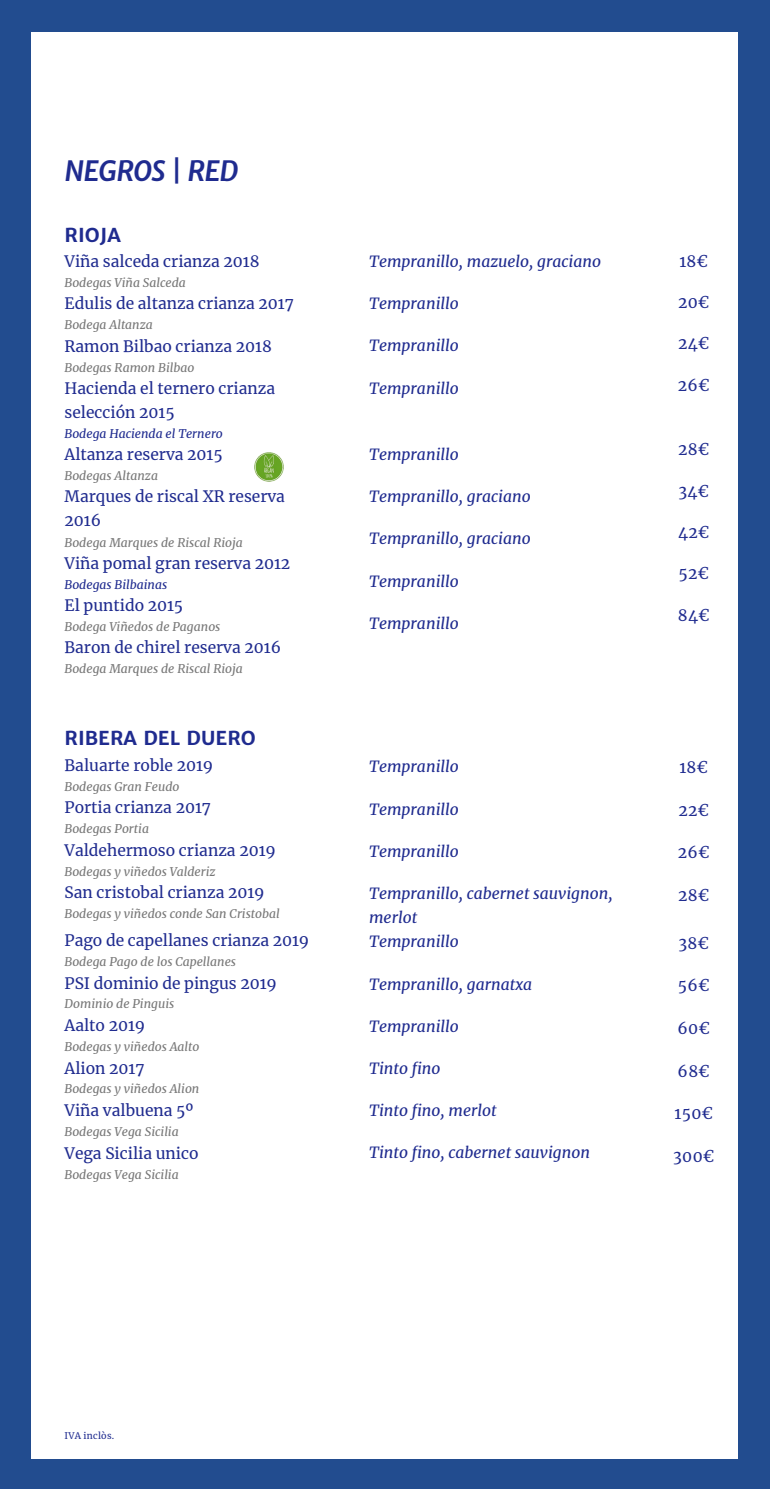
<style>
.page{position:relative;width:770px;height:1489px;background:#fff}
.page>*{position:absolute;margin:0;border:0;box-sizing:border-box;transform-origin:0 0}
.t1{font:italic 700 27.65px "Merriweather Sans";letter-spacing:-.025em;color:#1f2b8f}
.t2{font:700 19.25px "Merriweather Sans";color:#1f2b8f}
.t3{font:15.58px/24.2px "Merriweather";color:#1f2b8f}
.t4{font:italic 15.58px/24.2px "Merriweather";color:#1f2b8f}
.t5{font:italic 12.08px "Merriweather";color:#777}
.t6{font:italic 12.08px "Merriweather";color:#1f2b8f}
.t7{font:9.1px "Merriweather";letter-spacing:.025em;color:#1f2b8f}
</style>
<div class="page">
<div style="left:0;top:0;width:31px;height:1488px;background:#224c8f"></div>
<div style="left:738px;top:0;width:31px;height:1488px;background:#224c8f"></div>
<div style="left:0;top:0;width:769px;height:32px;background:#224c8f"></div>
<div style="left:0;top:1458px;width:769px;height:30px;background:#224c8f"></div>
<img style="left:254px;top:452px;width:30px;height:30px">
<p class="t1" style="left:65px;top:154px;width:175px">NEGROS | RED</p>
<p class="t2" style="left:65px;top:223px;width:58px">RIOJA</p>
<p class="t3" style="left:65px;top:249px;width:196px">Viña salceda crianza 2018</p>
<p class="t5" style="left:65px;top:275px;width:123px">Bodegas Viña Salceda</p>
<p class="t3" style="left:65px;top:292px;width:231px">Edulis de altanza crianza 2017</p>
<p class="t5" style="left:65px;top:317px;width:90px">Bodega Altanza</p>
<p class="t3" style="left:65px;top:334px;width:209px">Ramon Bilbao crianza 2018</p>
<p class="t5" style="left:65px;top:360px;width:131px">Bodegas Ramon Bilbao</p>
<p class="t3" style="left:65px;top:376px;width:212px">Hacienda el ternero crianza selección 2015</p>
<p class="t6" style="left:65px;top:426px;width:160px">Bodega Hacienda el Ternero</p>
<p class="t3" style="left:65px;top:442px;width:159px">Altanza reserva 2015</p>
<p class="t5" style="left:65px;top:468px;width:95px">Bodegas Altanza</p>
<p class="t3" style="left:65px;top:484px;width:222px">Marques de riscal XR reserva<br>2016</p>
<p class="t5" style="left:65px;top:534px;width:180px">Bodega Marques de Riscal Rioja</p>
<p class="t3" style="left:65px;top:551px;width:227px">Viña pomal gran reserva 2012</p>
<p class="t6" style="left:65px;top:577px;width:104px">Bodegas Bilbainas</p>
<p class="t3" style="left:65px;top:593px;width:120px">El puntido 2015</p>
<p class="t5" style="left:65px;top:619px;width:157px">Bodega Viñedos de Paganos</p>
<p class="t3" style="left:65px;top:635px;width:218px">Baron de chirel reserva 2016</p>
<p class="t5" style="left:65px;top:661px;width:180px">Bodega Marques de Riscal Rioja</p>
<p class="t2" style="left:65px;top:726px;width:193px">RIBERA DEL DUERO</p>
<p class="t3" style="left:65px;top:753px;width:150px">Baluarte roble 2019</p>
<p class="t5" style="left:65px;top:778px;width:116px">Bodegas Gran Feudo</p>
<p class="t3" style="left:65px;top:795px;width:148px">Portia crianza 2017</p>
<p class="t5" style="left:65px;top:821px;width:86px">Bodegas Portia</p>
<p class="t3" style="left:65px;top:838px;width:213px">Valdehermoso crianza 2019</p>
<p class="t5" style="left:65px;top:863px;width:152px">Bodegas y viñedos Valderiz</p>
<p class="t3" style="left:65px;top:880px;width:201px">San cristobal crianza 2019</p>
<p class="t5" style="left:65px;top:906px;width:216px">Bodegas y viñedos conde San Cristobal</p>
<p class="t3" style="left:65px;top:928px;width:246px">Pago de capellanes crianza 2019</p>
<p class="t5" style="left:65px;top:953px;width:173px">Bodega Pago de los Capellanes</p>
<p class="t3" style="left:65px;top:971px;width:214px">PSI dominio de pingus 2019</p>
<p class="t5" style="left:65px;top:996px;width:111px">Dominio de Pinguis</p>
<p class="t3" style="left:65px;top:1013px;width:82px">Aalto 2019</p>
<p class="t5" style="left:65px;top:1039px;width:136px">Bodegas y viñedos Aalto</p>
<p class="t3" style="left:65px;top:1056px;width:81px">Alion 2017</p>
<p class="t5" style="left:65px;top:1081px;width:136px">Bodegas y viñedos Alion</p>
<p class="t3" style="left:65px;top:1098px;width:130px">Viña valbuena 5º</p>
<p class="t5" style="left:65px;top:1124px;width:116px">Bodegas Vega Sicilia</p>
<p class="t3" style="left:65px;top:1141px;width:135px">Vega Sicilia unico</p>
<p class="t5" style="left:65px;top:1166px;width:116px">Bodegas Vega Sicilia</p>
<p class="t4" style="left:369px;top:249px;width:233px">Tempranillo, mazuelo, graciano</p>
<p class="t4" style="left:369px;top:292px;width:91px">Tempranillo</p>
<p class="t4" style="left:369px;top:334px;width:91px">Tempranillo</p>
<p class="t4" style="left:369px;top:376px;width:91px">Tempranillo</p>
<p class="t4" style="left:369px;top:442px;width:91px">Tempranillo</p>
<p class="t4" style="left:369px;top:484px;width:163px">Tempranillo, graciano</p>
<p class="t4" style="left:369px;top:527px;width:163px">Tempranillo, graciano</p>
<p class="t4" style="left:369px;top:569px;width:91px">Tempranillo</p>
<p class="t4" style="left:369px;top:611px;width:91px">Tempranillo</p>
<p class="t4" style="left:369px;top:755px;width:91px">Tempranillo</p>
<p class="t4" style="left:369px;top:797px;width:91px">Tempranillo</p>
<p class="t4" style="left:369px;top:839px;width:91px">Tempranillo</p>
<p class="t4" style="left:369px;top:881px;width:245px">Tempranillo, cabernet sauvignon, merlot</p>
<p class="t4" style="left:369px;top:929px;width:91px">Tempranillo</p>
<p class="t4" style="left:369px;top:972px;width:164px">Tempranillo, garnatxa</p>
<p class="t4" style="left:369px;top:1014px;width:91px">Tempranillo</p>
<p class="t4" style="left:369px;top:1056px;width:73px">Tinto fino</p>
<p class="t4" style="left:369px;top:1098px;width:129px">Tinto fino, merlot</p>
<p class="t4" style="left:369px;top:1140px;width:222px">Tinto fino, cabernet sauvignon</p>
<p class="t3" style="left:679px;top:249px;width:30px">18€</p>
<p class="t3" style="left:677px;top:290px;width:33px">20€</p>
<p class="t3" style="left:677px;top:332px;width:33px">24€</p>
<p class="t3" style="left:677px;top:373px;width:33px">26€</p>
<p class="t3" style="left:677px;top:437px;width:32px">28€</p>
<p class="t3" style="left:678px;top:479px;width:32px">34€</p>
<p class="t3" style="left:677px;top:520px;width:33px">42€</p>
<p class="t3" style="left:678px;top:562px;width:32px">52€</p>
<p class="t3" style="left:677px;top:603px;width:33px">84€</p>
<p class="t3" style="left:679px;top:755px;width:30px">18€</p>
<p class="t3" style="left:678px;top:798px;width:32px">22€</p>
<p class="t3" style="left:677px;top:840px;width:33px">26€</p>
<p class="t3" style="left:677px;top:883px;width:32px">28€</p>
<p class="t3" style="left:678px;top:931px;width:32px">38€</p>
<p class="t3" style="left:677px;top:973px;width:33px">56€</p>
<p class="t3" style="left:677px;top:1016px;width:34px">60€</p>
<p class="t3" style="left:677px;top:1059px;width:33px">68€</p>
<p class="t3" style="left:674px;top:1101px;width:40px">150€</p>
<p class="t3" style="left:672px;top:1144px;width:42px">300€</p>
<p class="t7" style="left:65px;top:1430px;width:51px">IVA inclòs.</p>
</div>
